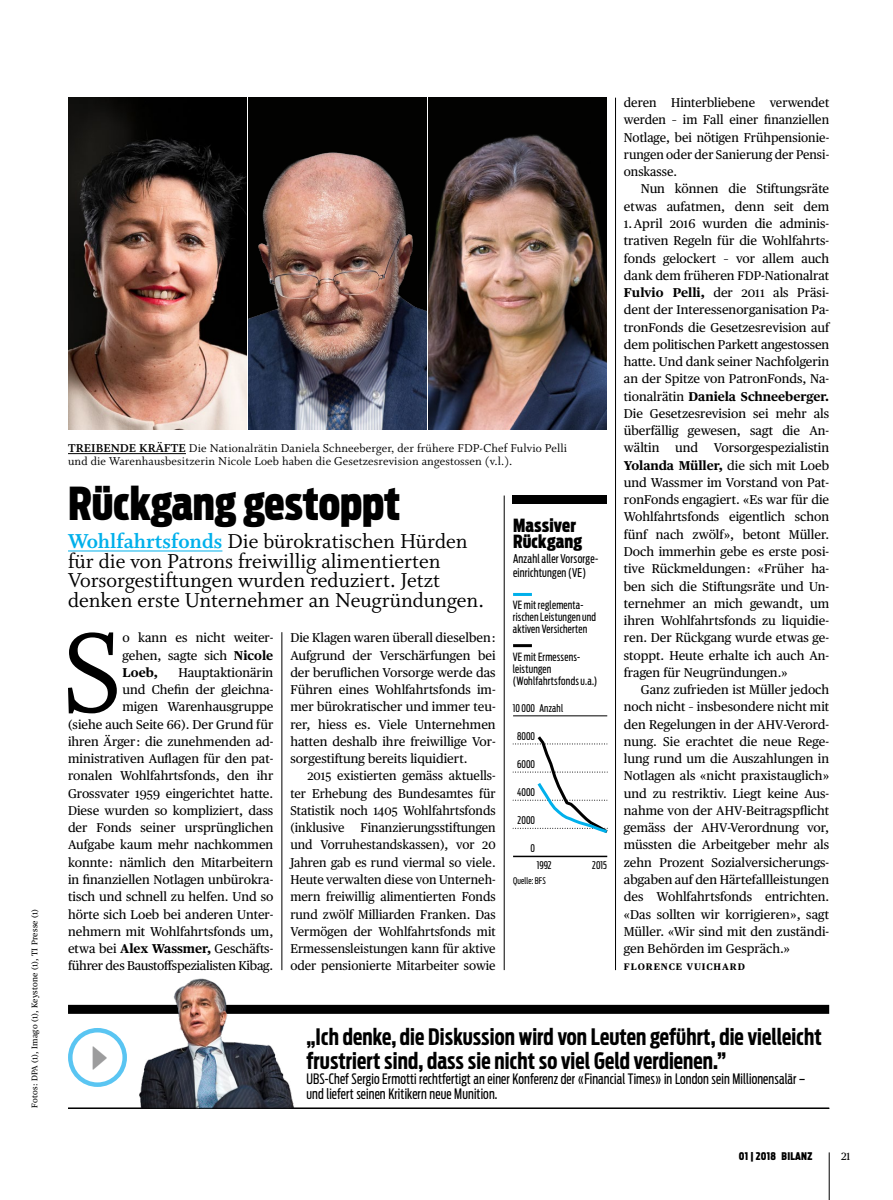
<style>
.page{position:relative;width:893px;height:1200px;background:#fff}
.page>*{position:absolute;margin:0;border:0;box-sizing:border-box;transform-origin:0 0}
._500___GS_Init_5_Whi{font:124.8px "Whitman";color:#000}
._200_Titel_30_AntExC{font:900 extra-condensed 45px "Antenna";color:#000}
._300_Lead_15_WhitRom{font:22.5px/19.5px "Whitman";color:#000}
._920_Fuss_Start_17_A{font:700 extra-condensed 22.5px/24px "Antenna";letter-spacing:.005em;color:#000}
.t1{font:22.5px "Carta Std";color:#9c9c9d;scale:.58 1}
.t2{font:900 extra-condensed 18px/16.5px "Antenna";letter-spacing:.005em;color:#000}
._920_Fuss_Start_17_A-2{font:extra-condensed 14.25px/15px "Antenna";letter-spacing:.01em;color:#000}
._500_GS_Einzug_x08{font:12.75px/17.2px "Publico Text";color:#000;text-align:justify}
._500___GS_Init_5_Whi-2{font:12.75px/17.2px "Publico Text";color:#000;text-align:justify}
._830_Legi_8_5_WhitRo{font:12.75px/13.5px "Whitman";letter-spacing:.01em;color:#000}
.t3{font:extra-condensed 12px/13.5px "Antenna";letter-spacing:.015em;color:#000}
.t4{font:extra-condensed 11.25px/12px "Antenna";letter-spacing:.02em;color:#000}
.t5{font:extra-condensed 10.5px "Antenna";letter-spacing:.005em;color:#000}
.t6{font:900 extra-condensed 10.5px "Antenna";letter-spacing:.02em;color:#000}
.t7{font:extra-condensed 10.5px "Antenna";letter-spacing:.025em;color:#000}
.t8{font:10.5px "Publico Text";color:#000}
._500_GS_Einzug_x08-2{font:700 9.45px "Publico Text";letter-spacing:.095em;color:#000}
.t9{font:extra-condensed 9px "Antenna";letter-spacing:.015em;color:#000}
._400_Fotobyline_x12{font:8.25px "Publico Text";letter-spacing:.025em;color:#000}
.s1{font-weight:700}
.s2{font-weight:700;color:#00b0eb}
.s3{font-size:12.6px}
</style>
<div class="page">
<img style="left:68px;top:97px;width:179px;height:332px">
<div style="left:248px;top:97px;width:179px;height:332px;background:#020201"></div>
<img style="left:248px;top:152px;width:179px;height:277px">
<img style="left:428px;top:97px;width:179px;height:332px">
<hr style="left:829px;top:1152px;width:1px;height:47px;background:#000">
<hr style="left:68px;top:550px;width:154px;height:1px;background:#00b0eb">
<hr style="left:68px;top:453px;width:118px;height:1px;background:#000">
<div style="left:513px;top:495px;width:94px;height:9px;background:#000"></div>
<hr style="left:513px;top:855px;width:94px;height:2px;background:#000">
<hr style="left:513px;top:715px;width:94px;height:1px;background:#000">
<svg style="left:513px;top:736px;width:95px;height:97px"></svg>
<hr style="left:513px;top:592px;width:19px;height:3px;background:#00b0eb">
<hr style="left:513px;top:644px;width:19px;height:3px;background:#000">
<hr style="left:504px;top:495px;width:1px;height:474px;background:#000">
<hr style="left:615px;top:98px;width:1px;height:871px;background:#000">
<hr style="left:282px;top:632px;width:1px;height:337px;background:#000">
<div style="left:68px;top:1027px;width:59px;height:59px;border:4px solid #5ac5f2;border-radius:50%"></div>
<div style="left:68px;top:1004px;width:761px;height:9px;background:#000"></div>
<img style="left:133px;top:978px;width:186px;height:129px">
<hr style="left:68px;top:1107px;width:761px;height:1px;background:#000">
<p class="_400_Fotobyline_x12" style="left:28px;top:1107px;width:200px;rotate:-90deg">Fotos: DPA (1), Imago (1), Keystone (1), TI Presse (1)</p>
<p class="_830_Legi_8_5_WhitRo" style="left:68px;top:441px;width:501px"><span class="s1">TREIBENDE KRÄFTE</span> Die Nationalrätin Daniela Schneeberger, der frühere FDP-Chef Fulvio Pelli und die Warenhausbesitzerin Nicole Loeb haben die Gesetzesrevision angestossen (v.l.).</p>
<p class="_200_Titel_30_AntExC" style="left:68px;top:474px;width:334px">Rückgang gestoppt</p>
<p class="_300_Lead_15_WhitRom" style="left:68px;top:531px;width:417px"><span class="s2">Wohlfahrtsfonds</span> Die bürokratischen Hürden für die von Patrons freiwillig alimentierten Vorsorgestiftungen wurden reduziert. Jetzt denken erste Unternehmer an Neugründungen.</p>
<p class="_500___GS_Init_5_Whi" style="left:61px;top:604px;width:63px">S</p>
<p class="_500___GS_Init_5_Whi-2" style="left:123px;top:628px;width:152px">o kann es nicht weiter&shy;gehen, sagte sich <span class="s1">Nicole Loeb,</span></p>
<p class="_500___GS_Init_5_Whi-2" style="left:68px;top:662px;width:207px;text-align:right">Hauptaktionärin<br>und Chefin der gleichna-<br>migen Warenhausgruppe<br>(siehe auch Seite 66). Der Grund für ihren Ärger: die zunehmenden ad&shy;ministrativen Auflagen für den pat&shy;ronalen Wohlfahrtsfonds, den ihr<br>Grossvater 1959 eingerichtet hatte.<br>Diese wurden so kompliziert, dass der Fonds seiner ursprünglichen<br>Aufgabe kaum mehr nachkommen konnte: nämlich den Mitarbeitern in finanziellen Notlagen unbürokra&shy;tisch und schnell zu helfen. Und so hörte sich Loeb bei anderen Unter&shy;nehmern mit Wohlfahrtsfonds um, etwa bei <span class="s1">Alex Wassmer,</span> Geschäfts&shy;führer des Baustoffspezialisten Kibag.</p>
<p class="_500___GS_Init_5_Whi-2" style="left:290px;top:628px;width:207px">Die Klagen waren überall dieselben:<br>Aufgrund der Verschärfungen bei der beruf-lichen Vorsorge werde das Führen eines Wohlfahrtsfonds im&shy;mer bürokratischer und immer teu&shy;rer, hiess es. Viele Unternehmen hatten deshalb ihre freiwillige Vor&shy;sorgestiftung bereits liquidiert.</p>
<p class="_500_GS_Einzug_x08" style="left:290px;top:766px;width:207px;text-indent:17px">2015 existierten gemäss aktuells&shy;ter Erhebung des Bundesamtes für Statistik noch 1405 Wohlfahrtsfonds (inklusive</p>
<p class="_500_GS_Einzug_x08" style="left:290px;top:818px;width:207px;text-indent:70px">Finanzierungsstiftungen und Vorruhestandskassen), vor 20<br>Jahren gab es rund viermal so viele.<br>Heute verwalten diese von Unterneh&shy;mern freiwillig alimentierten Fonds rund zwölf Milliarden Franken. Das Vermögen der Wohlfahrtsfonds mit Ermessensleistungen kann für aktive oder pensionierte Mitarbeiter sowie</p>
<p class="t2" style="left:513px;top:517px;width:71px">Massiver<br>Rückgang</p>
<p class="t3" style="left:513px;top:552px;width:87px">Anzahl aller Vorsorge&shy;einrichtungen (VE)</p>
<p class="t4" style="left:513px;top:599px;width:85px">VEmit reglementa&shy;rischen Leistungen und aktiven Versicherten</p>
<p class="t4" style="left:513px;top:650px;width:86px">VEmit Ermessens&shy;leistungen (Wohlfahrtsfonds u.a.)</p>
<p class="t7" style="left:513px;top:701px;width:52px">10 000 Anzahl</p>
<p class="t5" style="left:517px;top:729px;width:20px">8000</p>
<p class="t5" style="left:517px;top:757px;width:20px">6000</p>
<p class="t5" style="left:517px;top:785px;width:20px">4000</p>
<p class="t5" style="left:518px;top:813px;width:19px">2000</p>
<p class="t5" style="left:531px;top:841px;width:6px">0</p>
<p class="t5" style="left:537px;top:858px;width:16px">1992</p>
<p class="t5" style="left:592px;top:858px;width:16px">2015</p>
<p class="t9" style="left:513px;top:874px;width:34px">Quelle: BFS</p>
<p class="_500_GS_Einzug_x08" style="left:624px;top:93px;width:207px">deren Hinterbliebene verwendet werden – im Fall einer finanziellen Notlage, bei nötigen Frühpensionie&shy;rungen oder der Sanierung der Pensi&shy;onskasse.</p>
<p class="_500_GS_Einzug_x08" style="left:624px;top:179px;width:207px;text-align:right">Nun können die Stiftungsräte etwas aufatmen, denn seit dem</p>
<p class="_500_GS_Einzug_x08" style="left:624px;top:214px;width:207px">1. April 2016 wurden die adminis&shy;trativen Regeln für die Wohlfahrts&shy;fonds gelockert – vor allem auch dank dem früheren <span class="s3">FDP</span>-Nationalrat <span class="s1">Fulvio Pelli,</span> der 2011 als Präsi&shy;dent der Interessenorganisation Pa&shy;tronFonds die Gesetzesrevision auf dem politischen Parkett angestossen hatte. Und dank seiner Nachfolgerin an der Spitze von PatronFonds, Na&shy;tionalrätin <span class="s1">Daniela Schneeberger.<br></span>Die Gesetzesrevision sei mehr als überfällig gewesen, sagt die An&shy;wältin und Vorsorgespezialistin <span class="s1">Yolanda Müller,</span> die sich mit Loeb und Wassmer im Vorstand von Pat&shy;ronFonds engagiert. «Es war für die Wohlfahrtsfonds eigentlich schon fünf nach zwölf», betont Müller.<br>Doch immerhin gebe es erste posi&shy;tive Rückmeldungen: «Früher ha&shy;ben sich die Stiftungsräte und Un&shy;ternehmer an mich gewandt, um ihren Wohlfahrtsfonds zu liquidie&shy;ren. Der Rückgang wurde etwas ge&shy;stoppt. Heute erhalte ich auch An&shy;fragen für Neugründungen.»</p>
<p class="_500_GS_Einzug_x08" style="left:624px;top:680px;width:207px;text-indent:17px">Ganz zufrieden ist Müller jedoch noch nicht – insbesondere nicht mit den Regelungen in der <span class="s3">AHV</span>-Verord&shy;nung. Sie erachtet die neue Rege&shy;lung rund um die Auszahlungen in Notlagen als «nicht praxistauglich» und zu restriktiv. Liegt keine Aus&shy;nahme von der <span class="s3">AHV</span>-Beitragspflicht gemäss der <span class="s3">AHV</span>-Verordnung vor, müssten die Arbeitgeber mehr als zehn Prozent Sozialversicherungs&shy;abgaben auf den Härtefallleistungen des Wohlfahrtsfonds entrichten. «Das sollten wir korrigieren», sagt Müller. «Wir sind mit den zuständi&shy;gen Behörden im Gespräch.»</p>
<p class="_500_GS_Einzug_x08-2" style="left:624px;top:959px;width:122px">FLORENCE VUICHARD</p>
<p class="t1" style="left:93px;top:1045px;width:26px">•</p>
<p class="_920_Fuss_Start_17_A" style="left:306px;top:1024px;width:517px">„Ich denke, die Diskussion wird von Leuten geführt, die vielleicht frustriert sind, dass sie nicht so viel Geld verdienen.”</p>
<p class="_920_Fuss_Start_17_A-2" style="left:306px;top:1070px;width:500px">UBS-Chef Sergio Ermotti rechtfertigt an einer Konferenz der «Financial Times» in London sein Millionensalär – und liefert seinen Kritikern neue Munition.</p>
<p class="t6" style="left:739px;top:1149px;width:75px">01 | 2018 BILANZ</p>
<p class="t8" style="left:841px;top:1148px;width:11px">21</p>
</div>
